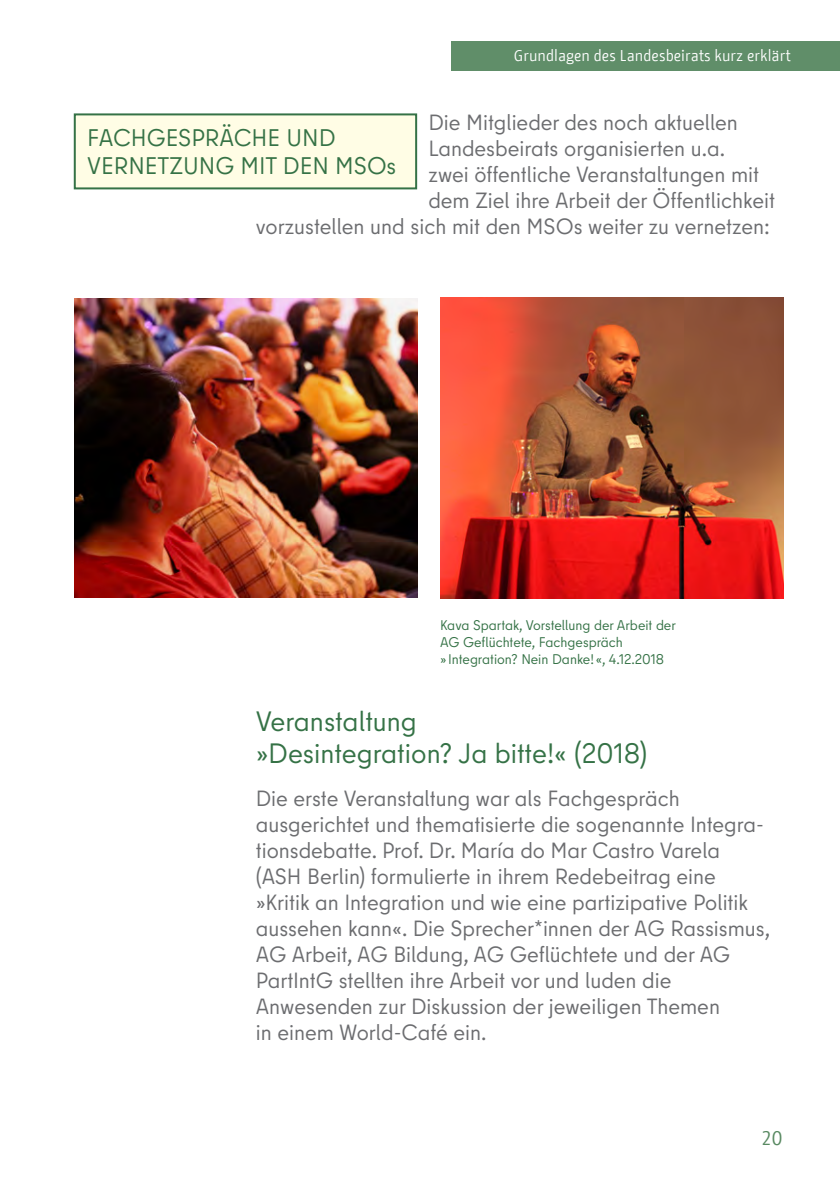
<style>
.page{position:relative;width:840px;height:1191px;background:#fff}
.page>*{position:absolute;margin:0;border:0;box-sizing:border-box;transform-origin:0 0}
.green_sub-headline{font:28px/32px "Berlin Type";color:#357246}
.green_sub-headline-2{font:24px/28px "Berlin Type";color:#357246}
.t1{font:22px/26px "Berlin Type";color:#6c6d70}
.t2{font:20px "BMF Change";color:#588961}
.t3{font:15.6px "BMF Change";color:#fff}
.foot_notes{font:14px/17px "Berlin Type";color:#357246}
</style>
<div class="page">
<div style="left:451px;top:41px;width:388px;height:30px;background:#608e69"></div>
<img style="left:440px;top:298px;width:343px;height:300px">
<img style="left:74px;top:299px;width:343px;height:298px">
<div style="left:75px;top:114px;width:341px;height:74px;background:#fffde5"></div>
<div style="left:74px;top:113px;width:343px;height:76px;border:2px solid #357246"></div>
<p class="t3" style="left:513px;top:44px;width:278px">Grundlagen des Landesbeirats kurz erklärt</p>
<p class="t1" style="left:428px;top:109px;width:311px">Die Mitglieder des noch aktuellen<br>Landesbeirats organisierten u.a.</p>
<p class="t1" style="left:428px;top:161px;width:332px">zwei öffentliche Veranstaltungen mit</p>
<p class="t1" style="left:428px;top:187px;width:348px">dem Ziel ihre Arbeit der Öffentlichkeit</p>
<p class="t1" style="left:256px;top:213px;width:515px">vorzustellen und sich mit den MSOs weiter zu vernetzen:</p>
<p class="green_sub-headline-2" style="left:87px;top:124px;width:310px">FACHGESPRÄCHE UND<br>VERNETZUNG MIT DEN MSOs</p>
<p class="foot_notes" style="left:440px;top:616px;width:237px">Kava Spartak, Vorstellung der Arbeit der</p>
<p class="foot_notes" style="left:440px;top:633px;width:225px">AG Geflüchtete, Fachgespräch<br>» Integration? Nein Danke! «, 4.12.2018</p>
<p class="green_sub-headline" style="left:256px;top:705px;width:393px">Veranstaltung<br>»Desintegration? Ja bitte!« (2018)</p>
<p class="t1" style="left:256px;top:785px;width:425px">Die erste Veranstaltung war als Fachgespräch</p>
<p class="t1" style="left:256px;top:811px;width:509px">ausgerichtet und thematisierte die sogenannte Integra&shy;tionsdebatte. Prof. Dr. María do Mar Castro Varela</p>
<p class="t1" style="left:256px;top:863px;width:461px">(ASH Berlin) formulierte in ihrem Redebeitrag eine</p>
<p class="t1" style="left:256px;top:889px;width:515px">»Kritik an Integration und wie eine partizipative Politik aussehen kann«. Die Sprecher*innen der AG Rassismus, AG Arbeit, AG Bildung, AG Geflüchtete und der AG PartIntG stellten ihre Arbeit vor und luden die</p>
<p class="t1" style="left:256px;top:993px;width:465px">Anwesenden zur Diskussion der jeweiligen Themen</p>
<p class="t1" style="left:256px;top:1019px;width:232px">in einem World-Café ein.</p>
<p class="t2" style="left:761px;top:1124px;width:22px">20</p>
</div>
